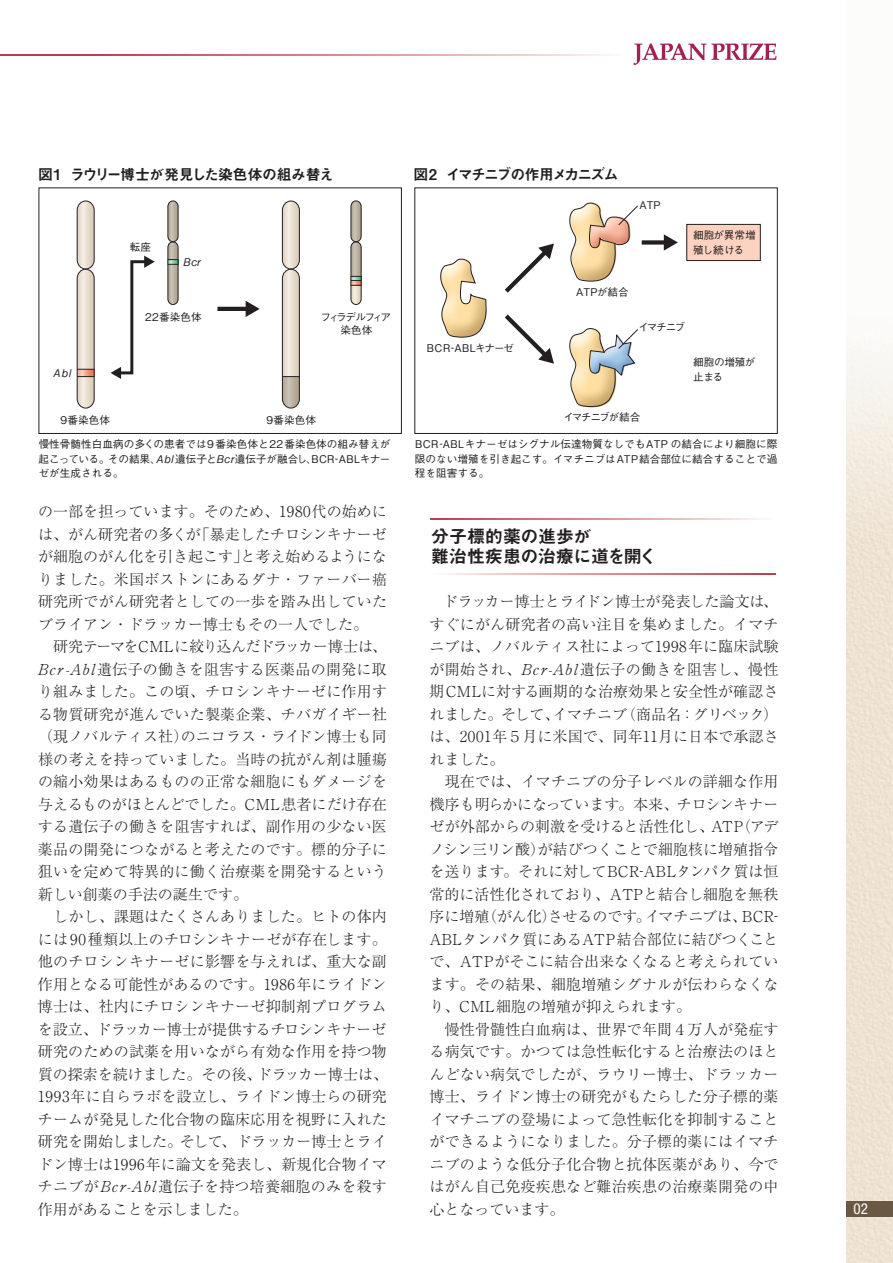
<style>
.page{position:relative;width:893px;height:1263px;background:#fff}
.page>*{position:absolute;margin:0;border:0;box-sizing:border-box;transform-origin:0 0}
.t1{font:18px/19.5px "Midashi Go Pro MB31";letter-spacing:-.015em;color:#231f20}
.t2{font:300 15px/22.5px "Ryumin Pro";letter-spacing:.01em;color:#231f20}
.t3{font:condensed 15px "Helvetica Neue";color:#fff}
.t4{font:14.85px "Midashi Go Pro MB31";letter-spacing:-.03em;color:#231f20}
.t5{font:14.85px "Midashi Go Pro MB31";letter-spacing:-.13em;color:#231f20}
.t6{font:500 10.65px/14.9px "Gothic BBB Pro";color:#231f20;text-align:justify}
.t7{font:500 10.65px/12.8px "Gothic BBB Pro";letter-spacing:-.15em;color:#231f20;text-align:center}
.t8{font:500 10.65px "Gothic BBB Pro";letter-spacing:-.02em;color:#231f20}
.t9{font:500 10.65px/14.9px "Gothic BBB Pro";letter-spacing:-.03em;color:#231f20}
.t10{font:500 10.65px "Gothic BBB Pro";letter-spacing:-.11em;color:#231f20}
</style>
<div class="page">
<img style="left:846px;top:341px;width:47px;height:922px">
<svg style="left:0;top:54px;width:610px;height:2px"></svg>
<svg style="left:634px;top:44px;width:142px;height:21px"></svg>
<div style="left:847px;top:1201px;width:46px;height:16px;background:#6a5842"></div>
<svg style="left:430px;top:519px;width:331px;height:1px"></svg>
<svg style="left:445px;top:574px;width:330px;height:1px"></svg>
<div style="left:414px;top:188px;width:364px;height:246px;border:1px solid #231f20"></div>
<div style="left:39px;top:188px;width:363px;height:246px;border:1px solid #231f20"></div>
<svg style="left:168px;top:201px;width:10px;height:41px"></svg>
<svg style="left:351px;top:201px;width:10px;height:41px"></svg>
<div style="left:167px;top:200px;width:12px;height:42px;border:1px solid #231f20;border-radius:5px"></div>
<div style="left:167px;top:241px;width:12px;height:64px;border:1px solid #231f20;border-radius:5px"></div>
<div style="left:350px;top:200px;width:12px;height:42px;border:1px solid #231f20;border-radius:5px"></div>
<div style="left:350px;top:241px;width:12px;height:64px;border:1px solid #231f20;border-radius:5px"></div>
<svg style="left:76px;top:200px;width:19px;height:209px;background:#d2c7bb"></svg>
<svg style="left:168px;top:242px;width:10px;height:62px"></svg>
<svg style="left:282px;top:200px;width:18px;height:209px;background:#cbc2b6"></svg>
<svg style="left:351px;top:242px;width:10px;height:62px"></svg>
<hr style="left:217px;top:307px;width:30px;height:4px;background:#231f20">
<svg style="left:246px;top:301px;width:14px;height:16px"></svg>
<div style="left:642px;top:240px;width:23px;height:5px;background:#231f20"></div>
<svg style="left:664px;top:234px;width:14px;height:17px"></svg>
<svg style="left:505px;top:243px;width:49px;height:50px"></svg>
<svg style="left:505px;top:314px;width:49px;height:50px"></svg>
<svg style="left:111px;top:256px;width:44px;height:123px"></svg>
<svg style="left:440px;top:258px;width:47px;height:80px"></svg>
<div style="left:686px;top:224px;width:75px;height:37px;background:#fcd2c0;border:1px solid #231f20"></div>
<svg style="left:569px;top:328px;width:69px;height:80px"></svg>
<svg style="left:569px;top:202px;width:69px;height:80px"></svg>
<p class="t4" style="left:38px;top:163px;width:298px">図1 ラウリー博士が発見した染色体の組み替え</p>
<p class="t5" style="left:413px;top:163px;width:207px">図 2 イマチニブの作用メカニズム</p>
<p class="t6" style="left:639px;top:196px;width:23px">ATP</p>
<p class="t6" style="left:130px;top:238px;width:23px">転座</p>
<p class="t6" style="left:183px;top:254px;width:19px">Bcr</p>
<p class="t6" style="left:145px;top:308px;width:58px">22番染色体</p>
<p class="t7" style="left:321px;top:309px;width:72px">フィラデルフィア染色体</p>
<p class="t8" style="left:427px;top:339px;width:88px">BCR-ABLキナーゼ</p>
<p class="t6" style="left:576px;top:284px;width:54px">ATPが結合</p>
<p class="t6" style="left:638px;top:318px;width:48px">イマチニブ</p>
<p class="t6" style="left:54px;top:364px;width:20px">Abl</p>
<p class="t6" style="left:60px;top:411px;width:51px">9番染色体</p>
<p class="t6" style="left:266px;top:411px;width:51px">9番染色体</p>
<p class="t10" style="left:563px;top:408px;width:79px">イマチニブが結合</p>
<p class="t6" style="left:693px;top:227px;width:64px">細胞が異常増殖し続ける</p>
<p class="t9" style="left:693px;top:353px;width:64px">細胞の増殖が止まる</p>
<p class="t6" style="left:39px;top:435px;width:353px">慢性骨髄性白血病の多くの患者では9 番染色体と22番染色体の組み替えが起こっている。その結果、Abl遺伝子とBcr遺伝子が融合し、BCR-ABLキナーゼが生成される。</p>
<p class="t6" style="left:415px;top:435px;width:364px">BCR-ABLキナーゼはシグナル伝達物質なしでもATP の結合により細胞に際限のない増殖を引き起こす。イマチニブはATP結合部位に結合することで過程を阻害する。</p>
<p class="t2" style="left:38px;top:499px;width:352px">の一部を担っています。そのため、1980代の始めには、がん研究者の多くが「暴走したチロシンキナーゼが細胞のがん化を引き起こす」と考え始めるようになりました。米国ボストンにあるダナ・ファーバー癌研究所でがん研究者としての一歩を踏み出していたブライアン・ドラッカー博士もその一人でした。<br>　研究テーマをCMLに絞り込んだドラッカー博士は、<br>Bcr-Abl遺伝子の働きを阻害する医薬品の開発に取り組みました。この頃、チロシンキナーゼに作用する物質研究が進んでいた製薬企業、チバガイギー社（現ノバルティス社）のニコラス・ライドン博士も同様の考えを持っていました。当時の抗がん剤は腫瘍の縮小効果はあるものの正常な細胞にもダメージを与えるものがほとんどでした。CML患者にだけ存在する遺伝子の働きを阻害すれば、副作用の少ない医薬品の開発につながると考えたのです。標的分子に狙いを定めて特異的に働く治療薬を開発するという新しい創薬の手法の誕生です。<br>　しかし、課題はたくさんありました。ヒトの体内には90種類以上のチロシンキナーゼが存在します。他のチロシンキナーゼに影響を与えれば、重大な副作用となる可能性があるのです。1986年にライドン博士は、社内にチロシンキナーゼ抑制剤プログラムを設立、ドラッカー博士が提供するチロシンキナーゼ研究のための試薬を用いながら有効な作用を持つ物質の探索を続けました。その後、ドラッカー博士は、<br>1993年に自らラボを設立し、ライドン博士らの研究チームが発見した化合物の臨床応用を視野に入れた研究を開始しました。そして、ドラッカー博士とライドン博士は1996年に論文を発表し、新規化合物イマチニブがBcr-Abl遺伝子を持つ培養細胞のみを殺す作用があることを示しました。</p>
<p class="t1" style="left:431px;top:524px;width:227px">分子標的薬の進歩が<br>難治性疾患の治療に道を開く</p>
<p class="t2" style="left:430px;top:589px;width:351px;text-indent:13px">ドラッカー博士とライドン博士が発表した論文は、すぐにがん研究者の高い注目を集めました。イマチニブは、ノバルティス社によって1998年に臨床試験が開始され、Bcr-Abl遺伝子の働きを阻害し、慢性期CMLに対する画期的な治療効果と安全性が確認されました。そして、イマチニブ（商品名：グリベック）は、2001年５月に米国で、同年11月に日本で承認されました。<br>　現在では、イマチニブの分子レベルの詳細な作用機序も明らかになっています。本来、チロシンキナーゼが外部からの刺激を受けると活性化し、ATP（アデノシン三リン酸）が結びつくことで細胞核に増殖指令を送ります。それに対してBCR-ABLタンパク質は恒常的に活性化されており、ATPと結合し細胞を無秩序に増殖（がん化）させるのです。イマチニブは、BCR-<br>ABLタンパク質にあるATP結合部位に結びつくことで、ATPがそこに結合出来なくなると考えられています。その結果、細胞増殖シグナルが伝わらなくなり、CML細胞の増殖が抑えられます。<br>　慢性骨髄性白血病は、世界で年間４万人が発症する病気です。かつては急性転化すると治療法のほとんどない病気でしたが、ラウリー博士、ドラッカー博士、ライドン博士の研究がもたらした分子標的薬イマチニブの登場によって急性転化を抑制することができるようになりました。分子標的薬にはイマチニブのような低分子化合物と抗体医薬があり、今ではがん自己免疫疾患など難治疾患の治療薬開発の中心となっています。</p>
<p class="t3" style="left:853px;top:1200px;width:16px">02</p>
</div>
